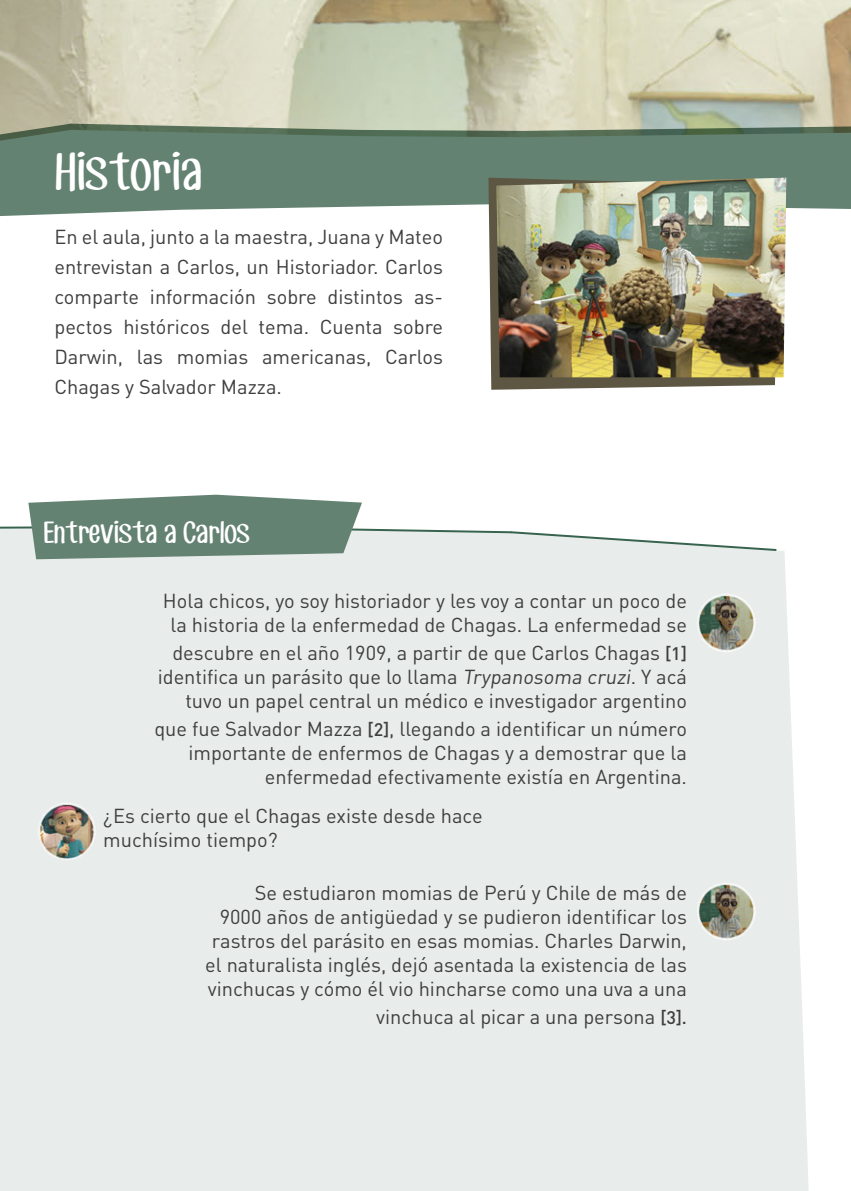
<style>
.page{position:relative;width:851px;height:1191px;background:#fff}
.page>*{position:absolute;margin:0;border:0;box-sizing:border-box;transform-origin:0 0}
.t1{font:48px "CF Jack Story";color:#fff}
.t2{font:28px "CF Jack Story";color:#fff}
.t3{font:20px/24px "DIN Pro";color:#3e3e3f;text-align:right}
.s1{font-weight:500;font-size:18px}
</style>
<div class="page">
<img style="left:0;top:0;width:850px;height:124px">
<svg style="left:0;top:124px;width:850px;height:6px;background:#a6b098"></svg>
<svg style="left:0;top:130px;width:850px;height:86px;background:#6c8878"></svg>
<svg style="left:488px;top:178px;width:290px;height:212px;fill:#5c5643"></svg>
<img style="left:496px;top:178px;width:290px;height:199px">
<div style="left:0;top:549px;width:809px;height:642px;background:#e8edeb"></div>
<svg style="left:0;top:494px;width:776px;height:65px"></svg>
<img style="left:696px;top:881px;width:60px;height:59px">
<img style="left:696px;top:592px;width:60px;height:60px">
<img style="left:37px;top:802px;width:59px;height:59px">
<p class="t1" style="left:54px;top:141px;width:147px">Historia</p>
<p class="t3" style="left:54px;top:221px;width:390px;line-height:30px;text-align:justify">En el aula, junto a la maestra, Juana y Mateo entrevistan a Carlos, un Historiador. Carlos comparte información sobre distintos as&shy;pectos históricos del tema. Cuenta sobre Darwin, las momias americanas, Carlos Chagas y Salvador Mazza.</p>
<p class="t2" style="left:44px;top:514px;width:207px">Entrevista a Carlos</p>
<p class="t3" style="left:163px;top:587px;width:525px;text-align:center">Hola chicos, yo soy historiador y les voy a contar un poco de la historia de la enfermedad de Chagas. La enfermedad se</p>
<p class="t3" style="left:158px;top:639px;width:530px">descubre en el año 1909, a partir de que Carlos Chagas <span class="s1">[1] </span>identifica un parásito que lo llama Trypanosoma cruzi. Y acá tuvo un papel central un médico e investigador argentino</p>
<p class="t3" style="left:154px;top:715px;width:534px">que fue Salvador Mazza <span class="s1">[2]</span>, llegando a identificar un número importante de enfermos de Chagas y a demostrar que la enfermedad efectivamente existía en Argentina.</p>
<p class="t3" style="left:103px;top:803px;width:381px;text-align:left">¿Es cierto que el Chagas existe desde hace muchísimo tiempo?</p>
<p class="t3" style="left:205px;top:879px;width:483px">Se estudiaron momias de Perú y Chile de más de<br>9000 años de antigüedad y se pudieron identificar los rastros del parásito en esas momias. Charles Darwin, el naturalista inglés, dejó asentada la existencia de las vinchucas y cómo él vio hincharse como una uva a una</p>
<p class="t3" style="left:376px;top:1003px;width:312px">vinchuca al picar a una persona <span class="s1">[3].</span></p>
</div>
